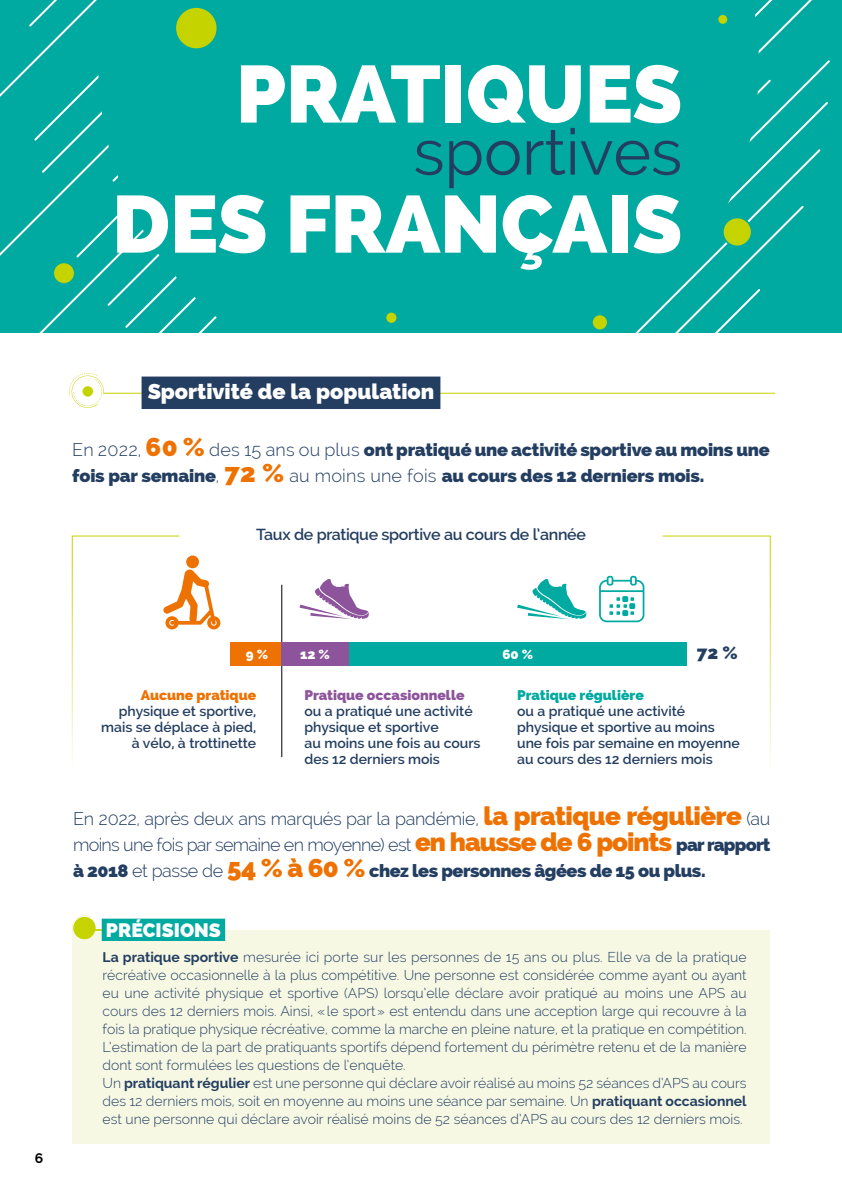
<style>
.page{position:relative;width:842px;height:1191px;background:#fff}
.page>*{position:absolute;margin:0;border:0;box-sizing:border-box;transform-origin:0 0}
.t1{font:800 80.6px "Raleway";color:#fff}
.t2{font:64px "Raleway";color:#233e61}
.t3{font:800 21.6px "Raleway";color:#fff}
.t4{font:800 19.6px "Raleway";color:#fff}
.t5{font:300 18px/26px "Raleway";letter-spacing:-.04em;color:#233e61;text-align:justify}
.t6{font:800 18px/26px "Raleway";letter-spacing:-.01em;color:#233e61}
.t7{font:600 16px "Raleway";letter-spacing:-.02em;color:#233e61}
.t8{font:300 14px/18px "Raleway";color:#233e61}
.t9{font:600 14px/16px "Raleway";color:#233e61}
.t10{font:800 14px "Raleway";color:#8d549c}
.t11{font:800 14px "Raleway";color:#00aaa1}
.t12{font:800 14px "Raleway";color:#ee7202}
.t13{font:700 14px "Raleway";color:#000}
.t14{font:800 13.4px "Raleway";color:#fff}
.s1{font-weight:300}
.s2{font-size:26px;color:#ee7202}
.s3{font-weight:800;font-size:26px;color:#ee7202}
.s4{font-weight:800}
.s5{font-weight:700}
</style>
<div class="page">
<div style="left:0;top:0;width:66px;height:332px;background:#00aaa1"></div>
<svg style="left:66px;top:0;width:32px;height:332px"></svg>
<div style="left:759px;top:0;width:83px;height:332px;background:#00aaa1"></div>
<div style="left:759px;top:57px;width:74px;height:275px;background:#00aaa1"></div>
<svg style="left:759px;top:99px;width:72px;height:233px"></svg>
<div style="left:759px;top:146px;width:65px;height:186px;background:#00aaa1"></div>
<div style="left:759px;top:203px;width:48px;height:129px;background:#00aaa1"></div>
<div style="left:98px;top:0;width:661px;height:332px;background:#00aaa1"></div>
<div style="left:385px;top:312px;width:12px;height:12px;background:#c5d300;border-radius:50%"></div>
<div style="left:385px;top:311px;width:13px;height:13px;border:2px solid #00aaa1;border-radius:50%"></div>
<div style="left:717px;top:14px;width:11px;height:11px;background:#c5d300;border-radius:50%"></div>
<div style="left:717px;top:13px;width:12px;height:12px;border:2px solid #00aaa1;border-radius:50%"></div>
<div style="left:175px;top:7px;width:42px;height:42px;background:#c5d300;border-radius:50%"></div>
<div style="left:175px;top:6px;width:43px;height:44px;border:2px solid #00aaa1;border-radius:50%"></div>
<div style="left:723px;top:217px;width:29px;height:29px;background:#c5d300;border-radius:50%"></div>
<div style="left:722px;top:217px;width:30px;height:30px;border:2px solid #00aaa1;border-radius:50%"></div>
<div style="left:53px;top:262px;width:22px;height:22px;background:#c5d300;border-radius:50%"></div>
<div style="left:52px;top:262px;width:24px;height:23px;border:2px solid #00aaa1;border-radius:50%"></div>
<div style="left:592px;top:314px;width:16px;height:16px;background:#c5d300;border-radius:50%"></div>
<div style="left:591px;top:314px;width:18px;height:17px;border:2px solid #00aaa1;border-radius:50%"></div>
<svg style="left:69px;top:373px;width:35px;height:35px"></svg>
<hr style="left:104px;top:393px;width:671px;height:1px;background:#c5d300">
<div style="left:142px;top:376px;width:298px;height:33px;background:#233e61"></div>
<div style="left:72px;top:929px;width:698px;height:214px;background:#f7f8e4"></div>
<svg style="left:72px;top:915px;width:24px;height:25px"></svg>
<hr style="left:84px;top:929px;width:101px;height:2px;background:#c5d300">
<div style="left:102px;top:918px;width:123px;height:23px;background:#00aaa1"></div>
<hr style="left:281px;top:585px;width:1px;height:172px;background:#000">
<div style="left:349px;top:642px;width:337px;height:23px;background:#00aaa1"></div>
<div style="left:281px;top:642px;width:68px;height:23px;background:#8d549c"></div>
<div style="left:230px;top:642px;width:51px;height:23px;background:#ee7202"></div>
<svg style="left:300px;top:579px;width:69px;height:40px"></svg>
<svg style="left:517px;top:579px;width:69px;height:41px"></svg>
<svg style="left:599px;top:576px;width:45px;height:46px"></svg>
<svg style="left:163px;top:555px;width:57px;height:74px"></svg>
<h1 class="t1" style="left:236px;top:47px;width:448px">PRATIQUES</h1>
<h2 class="t2" style="left:413px;top:115px;width:270px">sportives</h2>
<h1 class="t1" style="left:112px;top:177px;width:571px">DES FRANÇAIS</h1>
<h3 class="t3" style="left:148px;top:379px;width:288px">Sportivité de la population</h3>
<p class="t6" style="left:72px;top:436px;width:699px"><span class="s1">En 2022,</span> <span class="s2">60 %</span> <span class="s1">des 15 ans ou plus</span> ont pratiqué une activité sportive au moins une fois par semaine<span class="s1">,</span> <span class="s2">72 %</span> <span class="s1">au moins une fois</span> au cours des 12 derniers mois.</p>
<p class="t7" style="left:256px;top:525px;width:331px">Taux de pratique sportive au cours de l’année</p>
<p class="t13" style="left:35px;top:1150px;width:10px">6</p>
<p class="t14" style="left:246px;top:646px;width:24px">9 %</p>
<p class="t14" style="left:300px;top:646px;width:31px">12 %</p>
<p class="t14" style="left:502px;top:646px;width:32px">60 %</p>
<p class="t6" style="left:697px;top:639px;width:42px">72 %</p>
<p class="t12" style="left:141px;top:687px;width:117px">Aucune pratique</p>
<p class="t9" style="left:101px;top:703px;width:157px;text-align:right">physique et sportive, mais se déplace à pied, à vélo, à trottinette</p>
<p class="t10" style="left:304px;top:687px;width:162px">Pratique occasionnelle</p>
<p class="t9" style="left:304px;top:703px;width:178px">ou a pratiqué une activité physique et sportive<br>au moins une fois au cours des 12 derniers mois</p>
<p class="t11" style="left:517px;top:687px;width:128px">Pratique régulière</p>
<p class="t9" style="left:517px;top:703px;width:224px">ou a pratiqué une activité physique et sportive au moins une fois par semaine en moyenne au cours des 12 derniers mois</p>
<p class="t5" style="left:73px;top:806px;width:699px">En 2022, après deux ans marqués par la pandémie, <span class="s3">la pratique régulière</span> (au moins une fois par semaine en moyenne) est <span class="s3">en hausse de 6 points</span> <span class="s4">par rapport à 2018</span> et passe de <span class="s3">54 % à 60 %</span> <span class="s4">chez les personnes âgées de 15 ou plus.</span></p>
<h3 class="t4" style="left:106px;top:918px;width:116px">PRÉCISIONS</h3>
<p class="t8" style="left:103px;top:948px;width:646px"><span class="s5">La pratique sportive</span> mesurée ici porte sur les personnes de 15 ans ou plus. Elle va de la pratique récréative occasionnelle à la plus compétitive. Une personne est considérée comme ayant ou ayant eu une activité physique et sportive (APS) lorsqu’elle déclare avoir pratiqué au moins une APS au cours des 12 derniers mois. Ainsi, «le sport» est entendu dans une acception large qui recouvre à la fois la pratique physique récréative, comme la marche en pleine nature, et la pratique en compétition.<br>L’estimation de la part de pratiquants sportifs dépend fortement du périmètre retenu et de la manière dont sont formulées les questions de l’enquête.<br>Un <span class="s5">pratiquant régulier</span> est une personne qui déclare avoir réalisé au moins 52 séances d’APS au cours des 12 derniers mois, soit en moyenne au moins une séance par semaine. Un <span class="s5">pratiquant occasionnel </span>est une personne qui déclare avoir réalisé moins de 52 séances d’APS au cours des 12 derniers mois.</p>
</div>
